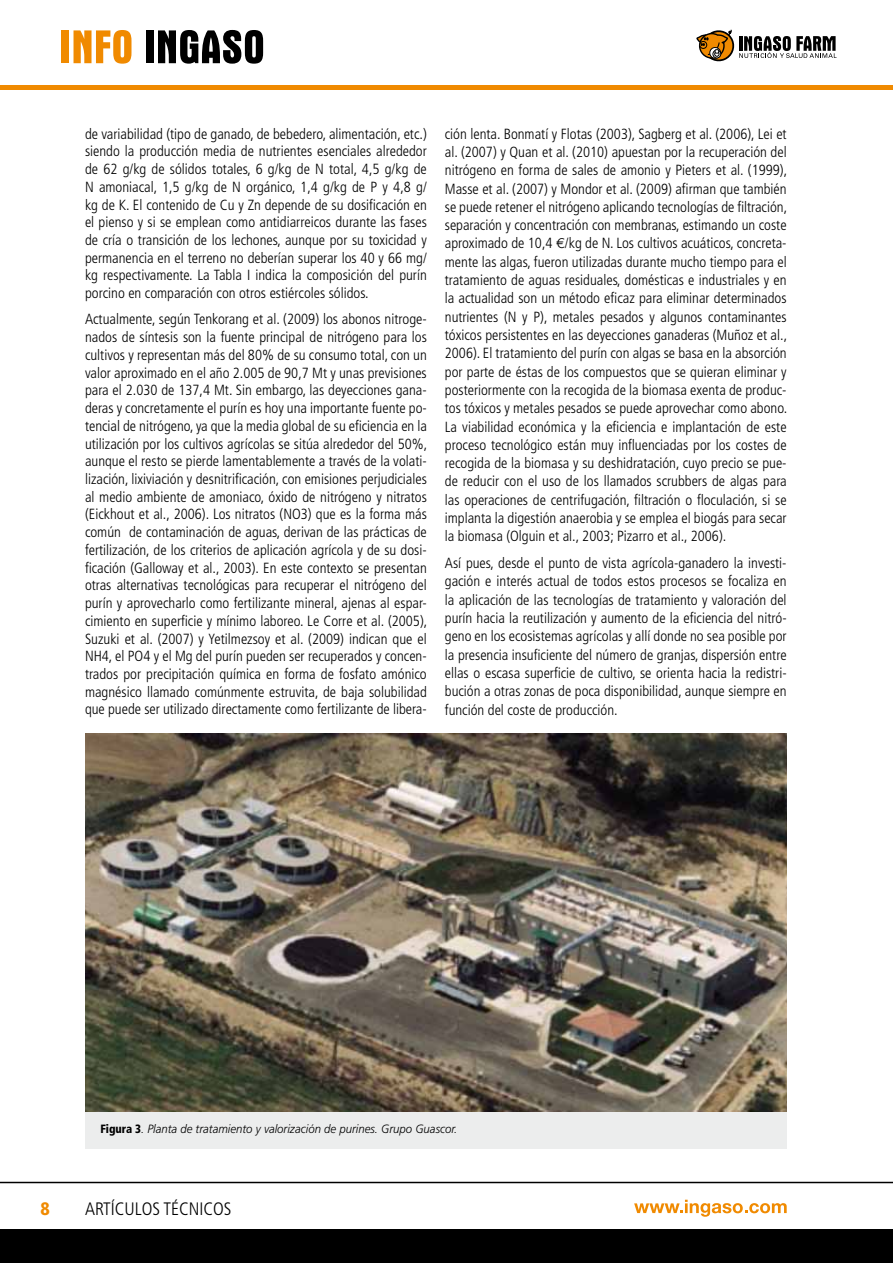
<style>
.page{position:relative;width:893px;height:1263px;background:#fff}
.page>*{position:absolute;margin:0;border:0;box-sizing:border-box;transform-origin:0 0}
.t1{font:300 condensed 18px "Frutiger";color:#000}
.t2{font:900 condensed 18px "Frutiger";color:#f08a00}
.t3{font:300 condensed 14.7px/17.7px "Frutiger";color:#000;text-align:justify}
.t4{font:italic 300 12px "Frutiger";color:#000;scale:.95 1}
.s1{font-family:"Euro Sans ITC";font-weight:400;font-stretch:normal}
.s2{font-weight:900;font-style:normal;font-stretch:condensed}
</style>
<div class="page">
<hr style="left:0;top:85px;width:893px;height:4px;background:#f08a00">
<svg style="left:697px;top:30px;width:140px;height:32px"></svg>
<div style="left:62px;top:30px;width:7px;height:33px;background:#f08a00"></div>
<svg style="left:74px;top:30px;width:57px;height:34px"></svg>
<div style="left:146px;top:30px;width:7px;height:33px;background:#000"></div>
<svg style="left:158px;top:30px;width:105px;height:34px"></svg>
<div style="left:0;top:1229px;width:893px;height:34px;background:#000"></div>
<hr style="left:0;top:1182px;width:893px;height:1px;background:#000">
<svg style="left:634px;top:1200px;width:153px;height:17px"></svg>
<img style="left:85px;top:733px;width:702px;height:379px">
<div style="left:85px;top:1112px;width:702px;height:37px;background:#eceded"></div>
<p class="t3" style="left:85px;top:125px;width:343px">de variabilidad (tipo de ganado, de bebedero, alimentación, etc.) siendo la producción media de nutrientes esenciales alrededor de 62 g/kg de sólidos totales, 6 g/kg de N total, 4,5 g/kg de N amoniacal, 1,5 g/kg de N orgánico, 1,4 g/kg de P y 4,8 g/ kg de K. El contenido de Cu y Zn depende de su dosificación en el pienso y si se emplean como antidiarreicos durante las fases de cría o transición de los lechones, aunque por su toxicidad y permanencia en el terreno no deberían superar los 40 y 66 mg/ kg respectivamente. La Tabla I indica la composición del purín porcino en comparación con otros estiércoles sólidos.</p>
<p class="t3" style="left:85px;top:311px;width:344px">Actualmente, según Tenkorang et al. (2009) los abonos nitroge&shy;nados de síntesis son la fuente principal de nitrógeno para los cultivos y representan más del 80% de su consumo total, con un valor aproximado en el año 2.005 de 90,7 Mt y unas previsiones para el 2.030 de 137,4 Mt. Sin embargo, las deyecciones gana&shy;deras y concretamente el purín es hoy una importante fuente po&shy;tencial de nitrógeno, ya que la media global de su eficiencia en la utilización por los cultivos agrícolas se sitúa alrededor del 50%, aunque el resto se pierde lamentablemente a través de la volati&shy;lización, lixiviación y desnitrificación, con emisiones perjudiciales al medio ambiente de amoniaco, óxido de nitrógeno y nitratos (Eickhout et al., 2006). Los nitratos (NO3) que es la forma más común de contaminación de aguas, derivan de las prácticas de fertilización, de los criterios de aplicación agrícola y de su dosi&shy;ficación (Galloway et al., 2003). En este contexto se presentan otras alternativas tecnológicas para recuperar el nitrógeno del purín y aprovecharlo como fertilizante mineral, ajenas al espar&shy;cimiento en superficie y mínimo laboreo. Le Corre et al. (2005), Suzuki et al. (2007) y Yetilmezsoy et al. (2009) indican que el NH4, el PO4 y el Mg del purín pueden ser recuperados y concen&shy;trados por precipitación química en forma de fosfato amónico magnésico llamado comúnmente estruvita, de baja solubilidad que puede ser utilizado directamente como fertilizante de libera-</p>
<p class="t3" style="left:445px;top:125px;width:344px;line-height:18.3px">ción lenta. Bonmatí y Flotas (2003), Sagberg et al. (2006), Lei et al. (2007) y Quan et al. (2010) apuestan por la recuperación del nitrógeno en forma de sales de amonio y Pieters et al. (1999), Masse et al. (2007) y Mondor et al. (2009) afirman que también se puede retener el nitrógeno aplicando tecnologías de filtración, separación y concentración con membranas, estimando un coste aproximado de 10,4 <span class="s1">e</span>/kg de N. Los cultivos acuáticos, concreta&shy;mente las algas, fueron utilizadas durante mucho tiempo para el tratamiento de aguas residuales, domésticas e industriales y en la actualidad son un método eficaz para eliminar determinados nutrientes (N y P), metales pesados y algunos contaminantes tóxicos persistentes en las deyecciones ganaderas (Muñoz et al., 2006). El tratamiento del purín con algas se basa en la absorción por parte de éstas de los compuestos que se quieran eliminar y posteriormente con la recogida de la biomasa exenta de produc&shy;tos tóxicos y metales pesados se puede aprovechar como abono.<br>La viabilidad económica y la eficiencia e implantación de este proceso tecnológico están muy influenciadas por los costes de recogida de la biomasa y su deshidratación, cuyo precio se pue&shy;de reducir con el uso de los llamados scrubbers de algas para las operaciones de centrifugación, filtración o floculación, si se implanta la digestión anaerobia y se emplea el biogás para secar la biomasa (Olguin et al., 2003; Pizarro et al., 2006).</p>
<p class="t3" style="left:445px;top:554px;width:343px;line-height:18.3px">Así pues, desde el punto de vista agrícola-ganadero la investi&shy;gación e interés actual de todos estos procesos se focaliza en la aplicación de las tecnologías de tratamiento y valoración del purín hacia la reutilización y aumento de la eficiencia del nitró&shy;geno en los ecosistemas agrícolas y allí donde no sea posible por la presencia insuficiente del número de granjas, dispersión entre ellas o escasa superficie de cultivo, se orienta hacia la redistri&shy;bución a otras zonas de poca disponibilidad, aunque siempre en función del coste de producción.</p>
<p class="t2" style="left:40px;top:1198px;width:11px">8</p>
<p class="t4" style="left:100px;top:1122px;width:377px"><span class="s2">Figura 3</span>. Planta de tratamiento y valorización de purines. Grupo Guascor.</p>
<p class="t1" style="left:85px;top:1199px;width:148px">ARTÍCULOS TÉCNICOS</p>
</div>
